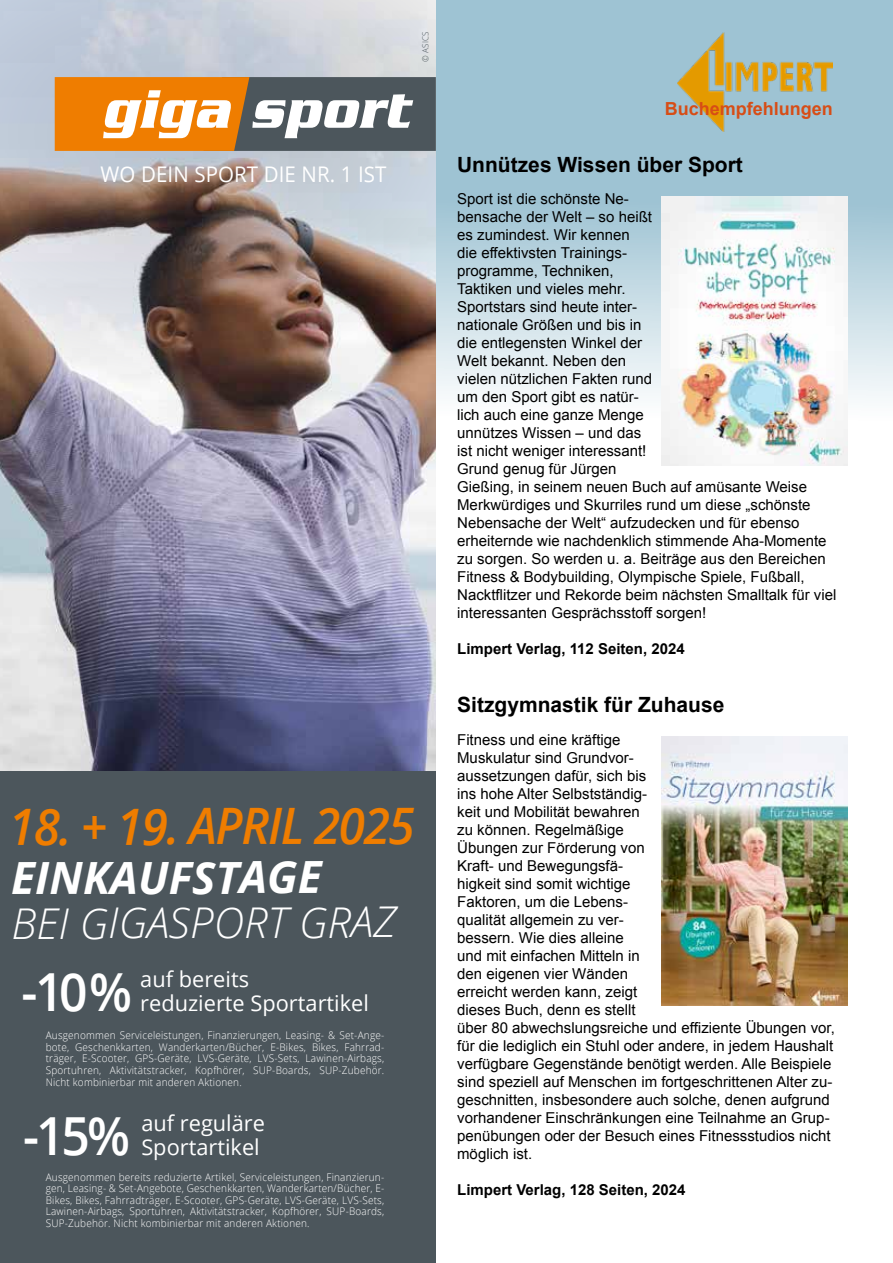
<style>
.page{position:relative;width:893px;height:1263px;background:#fff}
.page>*{position:absolute;margin:0;border:0;box-sizing:border-box;transform-origin:0 0}
.t1{font:600 52.5px "Open Sans";color:#fff;scale:.95 1}
.t2{font:italic 600 50.25px "Open Sans";letter-spacing:-.03em;color:#ef7d00;scale:.95 1}
.t3{font:italic 700 44.4px "Open Sans";color:#fff}
.t4{font:italic 300 42.3px "Open Sans";color:#fff}
.t5{font:21.75px/24.3px "Open Sans";color:#fff}
.t6{font:21.6px "Open Sans";letter-spacing:.005em;color:#fff;scale:.95 1}
.t7{font:700 21px "Arial";color:#000}
.t8{font:700 18px "Arial";color:#d74d16}
.t9{font:15px/18px "Arial";color:#000}
.t10{font:700 15px "Arial";color:#000}
.t11{font:300 10.5px/11.6px "Open Sans";letter-spacing:.02em;color:#fff;text-align:justify;scale:.95 1}
.t12{font:300 8.4px "Open Sans";letter-spacing:.01em;color:#4c565c;scale:.95 1}
</style>
<div class="page">
<svg style="left:436px;top:0;width:457px;height:466px;fill:#9ec3d3"></svg>
<img style="left:0;top:369px;width:436px;height:403px">
<svg style="left:0;top:0;width:436px;height:369px;background:#aaa2a2"></svg>
<div style="left:0;top:772px;width:436px;height:491px;background:#4c565c"></div>
<svg style="left:55px;top:77px;width:381px;height:74px"></svg>
<img style="left:662px;top:196px;width:185px;height:269px">
<img style="left:678px;top:33px;width:155px;height:98px">
<img style="left:662px;top:737px;width:185px;height:269px">
<p class="t12" style="left:420px;top:62px;width:33px;rotate:-90deg">© ASICS</p>
<h3 class="t6" style="left:101px;top:159px;width:303px">WO DEIN SPORT DIE NR. 1 IST</h3>
<h2 class="t2" style="left:9px;top:792px;width:429px">18. + 19. APRIL 2025</h2>
<h3 class="t3" style="left:11px;top:846px;width:312px">EINKAUFSTAGE</h3>
<h3 class="t4" style="left:11px;top:894px;width:386px">BEI GIGASPORT GRAZ</h3>
<h1 class="t1" style="left:21px;top:956px;width:118px">-10%</h1>
<h3 class="t5" style="left:140px;top:966px;width:230px">auf bereits<br>reduzierte Sportartikel</h3>
<p class="t11" style="left:46px;top:1029px;width:358px">Ausgenommen Serviceleistungen, Finanzierungen, Leasing- &amp; Set-Ange&shy;bote, Geschenkkarten, Wanderkarten/Bücher, E-Bikes, Bikes, Fahrrad&shy;träger, E-Scooter, GPS-Geräte, LVS-Geräte, LVS-Sets, Lawinen-Airbags, Sportuhren, Aktivitätstracker, Kopfhörer, SUP-Boards, SUP-Zubehör.<br>Nicht kombinierbar mit anderen Aktionen.</p>
<h3 class="t5" style="left:141px;top:1110px;width:125px">auf reguläre<br>Sportartikel</h3>
<h1 class="t1" style="left:23px;top:1100px;width:114px">-15%</h1>
<p class="t11" style="left:46px;top:1171px;width:358px">Ausgenommen bereits reduzierte Artikel, Serviceleistungen, Finanzierun&shy;gen, Leasing- &amp; Set-Angebote, Geschenkkarten, Wanderkarten/Bücher, E-Bikes, Bikes, Fahrradträger, E-Scooter, GPS-Geräte, LVS-Geräte, LVS-Sets, Lawinen-Airbags, Sportuhren, Aktivitätstracker, Kopfhörer, SUP-Boards, SUP-Zubehör. Nicht kombinierbar mit anderen Aktionen.</p>
<p class="t8" style="left:665px;top:97px;width:170px">Buchempfehlungen</p>
<h3 class="t7" style="left:457px;top:151px;width:287px">Unnützes Wissen über Sport</h3>
<p class="t9" style="left:457px;top:190px;width:381px">Sport ist die schönste Ne-<br>bensache der Welt – so heißt<br>es zumindest. Wir kennen<br>die effektivsten Trainings-<br>programme, Techniken,<br>Taktiken und vieles mehr.<br>Sportstars sind heute inter-<br>nationale Größen und bis in<br>die entlegensten Winkel der<br>Welt bekannt. Neben den<br>vielen nützlichen Fakten rund<br>um den Sport gibt es natür-<br>lich auch eine ganze Menge<br>unnützes Wissen – und das<br>ist nicht weniger interessant!<br>Grund genug für Jürgen<br>Gießing, in seinem neuen Buch auf amüsante Weise Merkwürdiges und Skurriles rund um diese „schönste Nebensache der Welt“ aufzudecken und für ebenso erheiternde wie nachdenklich stimmende Aha-Momente zu sorgen. So werden u. a. Beiträge aus den Bereichen Fitness &amp; Bodybuilding, Olympische Spiele, Fußball, Nacktflitzer und Rekorde beim nächsten Smalltalk für viel interessanten Gesprächsstoff sorgen!</p>
<p class="t10" style="left:457px;top:639px;width:229px">Limpert Verlag, 112 Seiten, 2024</p>
<h3 class="t7" style="left:457px;top:691px;width:269px">Sitzgymnastik für Zuhause</h3>
<p class="t9" style="left:457px;top:731px;width:379px">Fitness und eine kräftige<br>Muskulatur sind Grundvor-<br>aussetzungen dafür, sich bis<br>ins hohe Alter Selbstständig-<br>keit und Mobilität bewahren<br>zu können. Regelmäßige<br>Übungen zur Förderung von<br>Kraft- und Bewegungsfä-<br>higkeit sind somit wichtige<br>Faktoren, um die Lebens-<br>qualität allgemein zu ver-<br>bessern. Wie dies alleine<br>und mit einfachen Mitteln in<br>den eigenen vier Wänden<br>erreicht werden kann, zeigt<br>dieses Buch, denn es stellt<br>über 80 abwechslungsreiche und effiziente Übungen vor, für die lediglich ein Stuhl oder andere, in jedem Haushalt verfügbare Gegenstände benötigt werden. Alle Beispiele sind speziell auf Menschen im fortgeschrittenen Alter zu&shy;geschnitten, insbesondere auch solche, denen aufgrund vorhandener Einschränkungen eine Teilnahme an Grup&shy;penübungen oder der Besuch eines Fitnessstudios nicht möglich ist.</p>
<p class="t10" style="left:457px;top:1180px;width:230px">Limpert Verlag, 128 Seiten, 2024</p>
</div>
